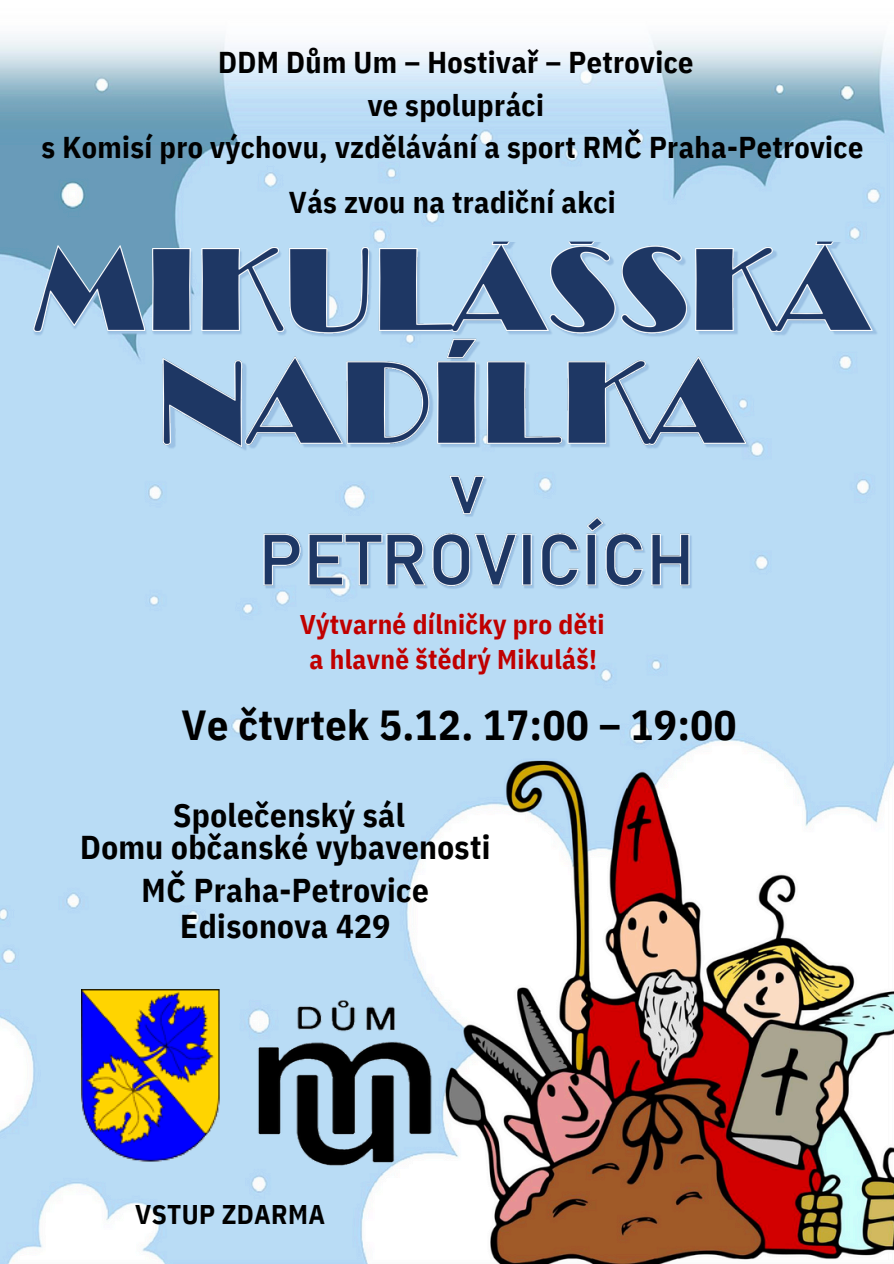
<style>
.page{position:relative;width:894px;height:1264px;background:#fff}
.page>*{position:absolute;margin:0;border:0;box-sizing:border-box;transform-origin:0 0}
.t1{font:700 42px "IBM Plex Sans Cond";letter-spacing:.015em;color:#000}
.t2{font:700 33px/31.5px "IBM Plex Sans Cond";letter-spacing:.015em;color:#000;text-align:center}
.t3{font:700 30px/42.8px "IBM Plex Sans Cond";letter-spacing:.015em;color:#000;text-align:center}
.t4{font:700 27px "IBM Plex Sans Cond";letter-spacing:.015em;color:#c00000}
.t5{font:700 27px "IBM Plex Sans Cond";letter-spacing:.015em;color:#000}
</style>
<div class="page">
<img style="left:0;top:35px;width:893px;height:1227px">
<img style="left:23px;top:235px;width:858px;height:105px">
<img style="left:156px;top:331px;width:597px;height:123px">
<img style="left:247px;top:990px;width:199px;height:187px">
<img style="left:82px;top:989px;width:138px;height:173px">
<img style="left:442px;top:469px;width:49px;height:40px">
<img style="left:256px;top:509px;width:440px;height:84px">
<h1 class="t3" style="left:42px;top:40px;width:823px">DDM Dům Um – Hostivař – Petrovice<br>ve spolupráci<br>s Komisí pro výchovu, vzdělávání a sport RMČ Praha-Petrovice</h1>
<h1 class="t3" style="left:289px;top:180px;width:328px">Vás zvou na tradiční akci</h1>
<p class="t4" style="left:299px;top:606px;width:306px">Výtvarné dílničky pro děti</p>
<p class="t4" style="left:309px;top:641px;width:289px">a hlavně štědrý Mikuláš!</p>
<p class="t1" style="left:181px;top:697px;width:556px">Ve čtvrtek 5.12. 17:00 – 19:00</p>
<p class="t2" style="left:80px;top:799px;width:411px">Společenský sál<br>Domu občanské vybavenosti</p>
<p class="t2" style="left:141px;top:871px;width:289px;line-height:36px">MČ Praha-Petrovice<br>Edisonova 429</p>
<p class="t5" style="left:135px;top:1195px;width:191px">VSTUP ZDARMA</p>
</div>
